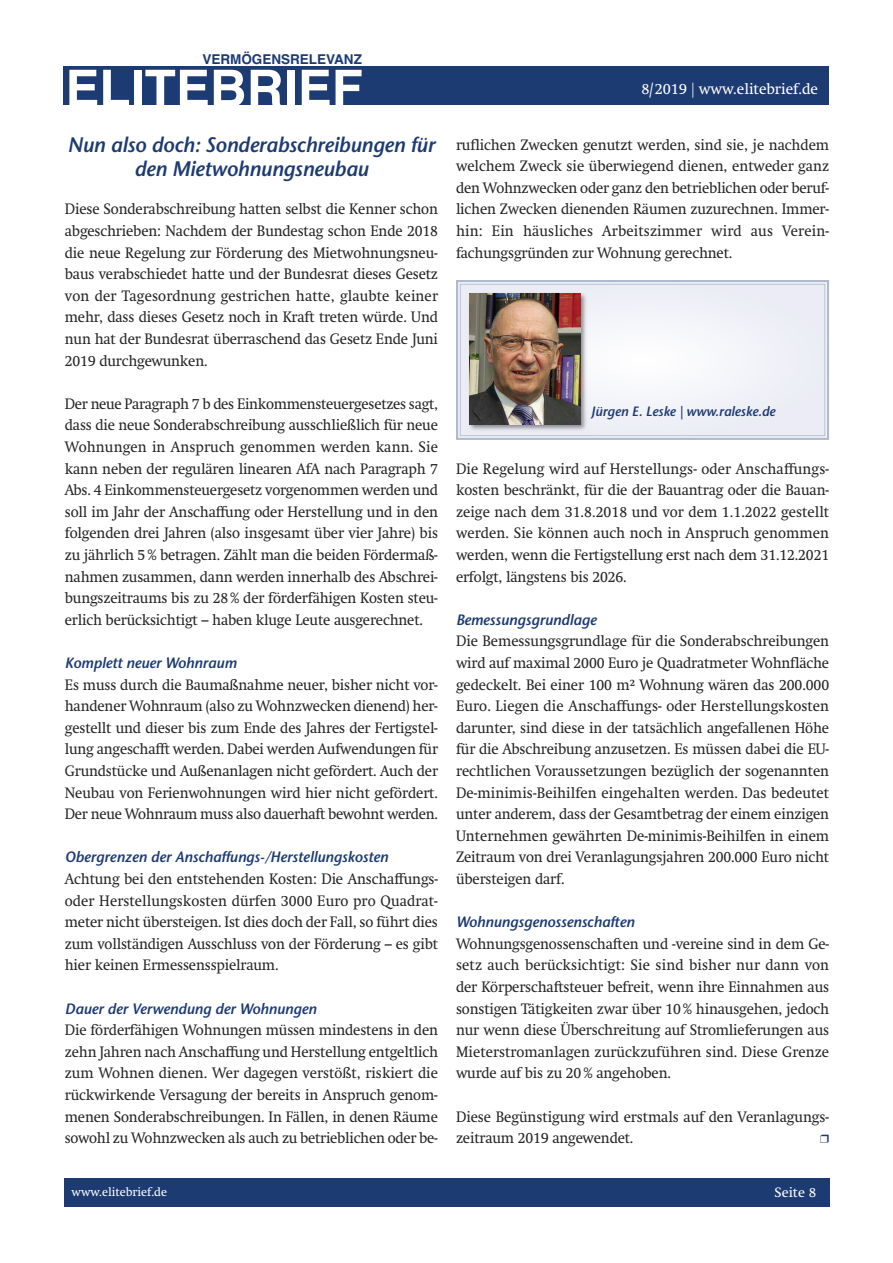
<style>
.page{position:relative;width:893px;height:1263px;background:#fff}
.page>*{position:absolute;margin:0;border:0;box-sizing:border-box;transform-origin:0 0}
.t1{font:700 51px "Helvetica";color:#fff}
.t2{font:italic 600 21px/24px "Stone Sans";letter-spacing:-.01em;color:#1d3b73;text-align:center}
.t3{font:15px/21.6px "Swift";letter-spacing:-.01em;color:#272526;text-align:justify;scale:.95 1}
.t4{font:italic 600 15px "Stone Sans";letter-spacing:-.01em;color:#1d3b73}
.t5{font:15px "Swift";color:#fff}
.t6{font:italic 600 13.5px "Stone Sans";letter-spacing:-.005em;color:#1d3b73}
.t7{font:700 13.5px "Helvetica";color:#1d3b73}
.t8{font:13.5px "Swift";color:#fff}
.t9{font:12px "Swift";color:#fff}
</style>
<div class="page">
<div style="left:64px;top:1178px;width:765px;height:29px;background:#1d3b73"></div>
<div style="left:64px;top:66px;width:765px;height:38px;background:#1d3b73"></div>
<div style="left:460px;top:284px;width:365px;height:151px;background:#f0f1f8"></div>
<div style="left:456px;top:280px;width:373px;height:160px;border:2px solid #b0bace"></div>
<div style="left:460px;top:284px;width:365px;height:152px;border:1px solid #b0bace"></div>
<img style="left:465px;top:293px;width:127px;height:142px">
<img style="left:470px;top:293px;width:111px;height:131px">
<p class="t7" style="left:202px;top:51px;width:161px">VERMÖGENSRELEVANZ</p>
<h1 class="t1" style="left:65px;top:59px;width:299px">ELITEBRIEF</h1>
<h2 class="t2" style="left:68px;top:135px;width:368px">Nun also doch: Sonderabschreibungen für den Mietwohnungsneubau</h2>
<p class="t3" style="left:65px;top:200px;width:394px">Diese Sonderabschreibung hatten selbst die Kenner schon abgeschrieben: Nachdem der Bundestag schon Ende 2018 die neue Regelung zur Förderung des Mietwohnungsneu&shy;baus verabschiedet hatte und der Bundesrat dieses Gesetz von der Tagesordnung gestrichen hatte, glaubte keiner mehr, dass dieses Gesetz noch in Kraft treten würde. Und nun hat der Bundesrat überraschend das Gesetz Ende Juni 2019 durchgewunken.</p>
<p class="t3" style="left:65px;top:394px;width:394px">Der neue Paragraph 7 b des Einkommensteuergesetzes sagt, dass die neue Sonderabschreibung ausschließlich für neue Wohnungen in Anspruch genommen werden kann. Sie kann neben der regulären linearen AfA nach Paragraph 7<br>Abs. 4 Einkommensteuergesetz vorgenommen werden und soll im Jahr der Anschaffung oder Herstellung und in den folgenden drei Jahren (also insgesamt über vier Jahre) bis zu jährlich 5% betragen. Zählt man die beiden Fördermaß&shy;nahmen zusammen, dann werden innerhalb des Abschrei&shy;bungszeitraums bis zu 28% der förderfähigen Kosten steu&shy;erlich berücksichtigt – haben kluge Leute ausgerechnet.</p>
<p class="t4" style="left:65px;top:657px;width:173px">Komplett neuer Wohnraum</p>
<p class="t3" style="left:65px;top:675px;width:394px">Es muss durch die Baumaßnahme neuer, bisher nicht vor&shy;handener Wohnraum (also zu Wohnzwecken dienend) her&shy;gestellt und dieser bis zum Ende des Jahres der Fertigstel&shy;lung angeschafft werden. Dabei werden Aufwendungen für Grundstücke und Außenanlagen nicht gefördert. Auch der Neubau von Ferienwohnungen wird hier nicht gefördert.<br>Der neue Wohnraum muss also dauerhaft bewohnt werden.</p>
<p class="t4" style="left:65px;top:851px;width:325px">Obergrenzen der Anschaffungs-/Herstellungskosten</p>
<p class="t3" style="left:65px;top:869px;width:394px">Achtung bei den entstehenden Kosten: Die Anschaffungs&shy;oder Herstellungskosten dürfen 3000 Euro pro Quadrat&shy;meter nicht übersteigen. Ist dies doch der Fall, so führt dies zum vollständigen Ausschluss von der Förderung – es gibt hier keinen Ermessensspielraum.</p>
<p class="t4" style="left:65px;top:1002px;width:253px">Dauer der Verwendung der Wohnungen</p>
<p class="t3" style="left:65px;top:1020px;width:394px">Die förderfähigen Wohnungen müssen mindestens in den zehn Jahren nach Anschaffung und Herstellung entgeltlich zum Wohnen dienen. Wer dagegen verstößt, riskiert die rückwirkende Versagung der bereits in Anspruch genom&shy;menen Sonderabschreibungen. In Fällen, in denen Räume sowohl zu Wohnzwecken als auch zu betrieblichen oder be-</p>
<p class="t9" style="left:72px;top:1187px;width:97px">www.elitebrief.de</p>
<p class="t5" style="left:641px;top:83px;width:178px">8/2019 | www.elitebrief.de</p>
<p class="t3" style="left:456px;top:135px;width:394px">ruflichen Zwecken genutzt werden, sind sie, je nachdem welchem Zweck sie überwiegend dienen, entweder ganz den Wohnzwecken oder ganz den betrieblichen oder beruf&shy;lichen Zwecken dienenden Räumen zuzurechnen. Immer&shy;hin: Ein häusliches Arbeitszimmer wird aus Verein&shy;fachungsgründen zur Wohnung gerechnet.</p>
<p class="t6" style="left:591px;top:406px;width:186px">Jürgen E. Leske | www.raleske.de</p>
<p class="t3" style="left:456px;top:459px;width:394px">Die Regelung wird auf Herstellungs- oder Anschaffungs&shy;kosten beschränkt, für die der Bauantrag oder die Bauan&shy;zeige nach dem 31.8.2018 und vor dem 1.1.2022 gestellt werden. Sie können auch noch in Anspruch genommen werden, wenn die Fertigstellung erst nach dem 31.12.2021 erfolgt, längstens bis 2026.</p>
<p class="t4" style="left:456px;top:614px;width:142px">Bemessungsgrundlage</p>
<p class="t3" style="left:456px;top:632px;width:394px">Die Bemessungsgrundlage für die Sonderabschreibungen wird auf maximal 2000 Euro je Quadratmeter Wohnfläche gedeckelt. Bei einer 100 m² Wohnung wären das 200.000<br>Euro. Liegen die Anschaffungs- oder Herstellungskosten darunter, sind diese in der tatsächlich angefallenen Höhe für die Abschreibung anzusetzen. Es müssen dabei die EU&shy;rechtlichen Voraussetzungen bezüglich der sogenannten De-minimis-Beihilfen eingehalten werden. Das bedeutet unter anderem, dass der Gesamtbetrag der einem einzigen Unternehmen gewährten De-minimis-Beihilfen in einem Zeitraum von drei Veranlagungsjahren 200.000 Euro nicht übersteigen darf.</p>
<p class="t4" style="left:456px;top:916px;width:180px">Wohnungsgenossenschaften</p>
<p class="t3" style="left:456px;top:934px;width:394px">Wohnungsgenossenschaften und -vereine sind in dem Ge&shy;setz auch berücksichtigt: Sie sind bisher nur dann von der Körperschaftsteuer befreit, wenn ihre Einnahmen aus sonstigen Tätigkeiten zwar über 10% hinausgehen, jedoch nur wenn diese Überschreitung auf Stromlieferungen aus Mieterstromanlagen zurückzuführen sind. Diese Grenze wurde auf bis zu 20% angehoben.</p>
<p class="t3" style="left:456px;top:1107px;width:394px">Diese Begünstigung wird erstmals auf den Veranlagungs&shy;zeitraum 2019 angewendet.</p>
<p class="t8" style="left:775px;top:1187px;width:43px">Seite 8</p>
</div>
